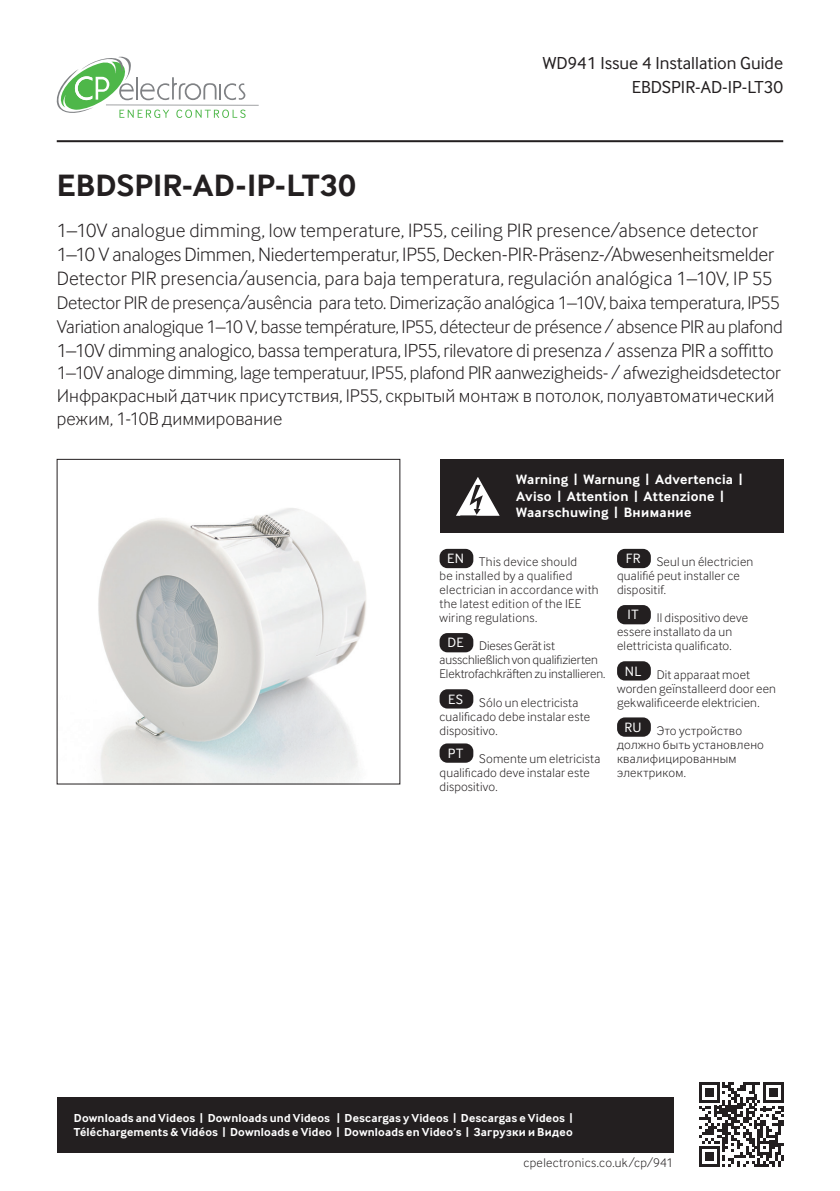
<style>
.page{position:relative;width:840px;height:1191px;background:#fff}
.page>*{position:absolute;margin:0;border:0;box-sizing:border-box;transform-origin:0 0}
.Page_Header{font:700 32px "Inter Face";letter-spacing:.005em;color:#231f20}
.Intro_Section{font:300 20px/24px "Inter Face";letter-spacing:.005em;color:#231f20}
.Intro_Section-2{font:300 19.6px "Inter Face";letter-spacing:-.01em;color:#231f20}
.Intro_Section-3{font:300 19px/22.8px "Inter Face";letter-spacing:-.005em;color:#231f20}
.Section_header_capti{font:18px "Inter Face";color:#231f20}
.Sub_Heading{font:700 14px/16.8px "Inter Face";letter-spacing:.02em;color:#fff}
.Sub_Heading-2{font:14px "Inter Face";letter-spacing:.025em;color:#fff}
.Caption_Copy_N{font:300 13px/14px "Inter Face";letter-spacing:.015em;color:#231f20}
.Caption_Copy_N-2{font:300 13px/14px "Inter Face";letter-spacing:-.005em;color:#231f20}
.Caption_Bullet{font:300 13px "Inter Face";letter-spacing:.025em;color:#231f20}
.Caption_Copy_N-3{font:700 12px/14px "Inter Face";letter-spacing:.015em;color:#fff}
</style>
<div class="page">
<svg style="left:57px;top:57px;width:189px;height:61px"></svg>
<hr style="left:106px;top:105px;width:152px;height:1px;background:#808285">
<hr style="left:57px;top:140px;width:725px;height:2px;background:#231f20">
<svg style="left:699px;top:1082px;width:84px;height:84px"></svg>
<img style="left:95px;top:508px;width:271px;height:274px">
<div style="left:57px;top:1096px;width:616px;height:56px;background:#231f20"></div>
<div style="left:439px;top:459px;width:344px;height:73px;background:#231f20"></div>
<svg style="left:456px;top:477px;width:44px;height:39px"></svg>
<div style="left:439px;top:549px;width:34px;height:19px;background:#231f20;border-radius:8px"></div>
<div style="left:439px;top:633px;width:34px;height:19px;background:#231f20;border-radius:8px"></div>
<div style="left:439px;top:689px;width:34px;height:19px;background:#231f20;border-radius:8px"></div>
<div style="left:439px;top:743px;width:34px;height:19px;background:#231f20;border-radius:8px"></div>
<div style="left:616px;top:549px;width:34px;height:19px;background:#231f20;border-radius:8px"></div>
<div style="left:616px;top:605px;width:34px;height:19px;background:#231f20;border-radius:8px"></div>
<div style="left:616px;top:661px;width:34px;height:19px;background:#231f20;border-radius:8px"></div>
<div style="left:616px;top:717px;width:34px;height:19px;background:#231f20;border-radius:8px"></div>
<p class="Section_header_capti" style="left:542px;top:53px;width:242px">WD941 Issue 4 Installation Guide</p>
<p class="Section_header_capti" style="left:631px;top:77px;width:153px">EBDSPIR-AD-IP-LT30</p>
<p class="Page_Header" style="left:57px;top:166px;width:300px">EBDSPIR-AD-IP-LT30</p>
<p class="Intro_Section" style="left:57px;top:218px;width:718px">1–10V analogue dimming, low temperature, IP55, ceiling PIR presence/absence detector<br>1–10 V analoges Dimmen, Niedertemperatur, IP55, Decken-PIR-Präsenz-/Abwesenheitsmelder<br>Detector PIR presencia/ausencia, para baja temperatura, regulación analógica 1–10V, IP 55</p>
<p class="Intro_Section-3" style="left:57px;top:290px;width:727px;line-height:24px">Detector PIR de presença/ausência para teto. Dimerização analógica 1–10V, baixa temperatura, IP55<br>Variation analogique 1–10 V, basse température, IP55, détecteur de présence / absence PIR au plafond</p>
<p class="Intro_Section-2" style="left:57px;top:339px;width:718px">1–10V dimming analogico, bassa temperatura, IP55, rilevatore di presenza / assenza PIR a soffitto</p>
<p class="Intro_Section-3" style="left:57px;top:362px;width:725px">1–10V analoge dimming, lage temperatuur, IP55, plafond PIR aanwezigheids- / afwezigheidsdetector<br>Инфракрасный датчик присутствия, IP55, скрытый монтаж в потолок, полуавтоматический режим, 1-10В диммирование</p>
<p class="Sub_Heading" style="left:516px;top:470px;width:228px">Warning | Warnung | Advertencia |<br>Aviso | Attention | Attenzione |<br>Waarschuwing | Внимание</p>
<p class="Sub_Heading-2" style="left:447px;top:550px;width:18px">EN</p>
<p class="Caption_Copy_N" style="left:439px;top:555px;width:160px;text-indent:40px">This device should<br>be installed by a qualified electrician in accordance with the latest edition of the IEE wiring regulations.</p>
<p class="Sub_Heading-2" style="left:447px;top:635px;width:18px">DE</p>
<p class="Caption_Copy_N-2" style="left:439px;top:639px;width:167px;text-indent:40px">Dieses Gerät ist ausschließlich von qualifizierten<br>Elektrofachkräften zu installieren.</p>
<p class="Sub_Heading-2" style="left:448px;top:691px;width:16px">ES</p>
<p class="Caption_Copy_N" style="left:439px;top:695px;width:152px;text-indent:40px">Sólo un electricista cualificado debe instalar este dispositivo.</p>
<p class="Sub_Heading-2" style="left:447px;top:745px;width:17px">PT</p>
<p class="Caption_Copy_N" style="left:439px;top:751px;width:162px;text-indent:40px">Somente um eletricista qualificado deve instalar este dispositivo.</p>
<p class="Sub_Heading-2" style="left:625px;top:550px;width:16px">FR</p>
<p class="Caption_Copy_N" style="left:616px;top:555px;width:138px;text-indent:40px">Seul un électricien qualifié peut installer ce dispositif.</p>
<p class="Sub_Heading-2" style="left:627px;top:607px;width:12px">IT</p>
<p class="Caption_Copy_N" style="left:616px;top:611px;width:132px;text-indent:40px">Il dispositivo deve essere installato da un elettricista qualificato.</p>
<p class="Sub_Heading-2" style="left:624px;top:663px;width:18px">NL</p>
<p class="Caption_Copy_N" style="left:616px;top:667px;width:160px;text-indent:40px">Dit apparaat moet worden geïnstalleerd door een gekwalificeerde elektricien.</p>
<p class="Sub_Heading-2" style="left:624px;top:719px;width:19px">RU</p>
<p class="Caption_Copy_N" style="left:616px;top:723px;width:148px;text-indent:40px">Это устройство должно быть установлено квалифицированным электриком.</p>
<p class="Caption_Copy_N-3" style="left:74px;top:1110px;width:500px">Downloads and Videos | Downloads und Videos | Descargas y Videos | Descargas e Videos |<br>Téléchargements &amp; Vidéos | Downloads e Video | Downloads en Video’s | Загрузки и Видео</p>
<p class="Caption_Bullet" style="left:523px;top:1154px;width:151px">cpelectronics.co.uk/cp/941</p>
</div>
